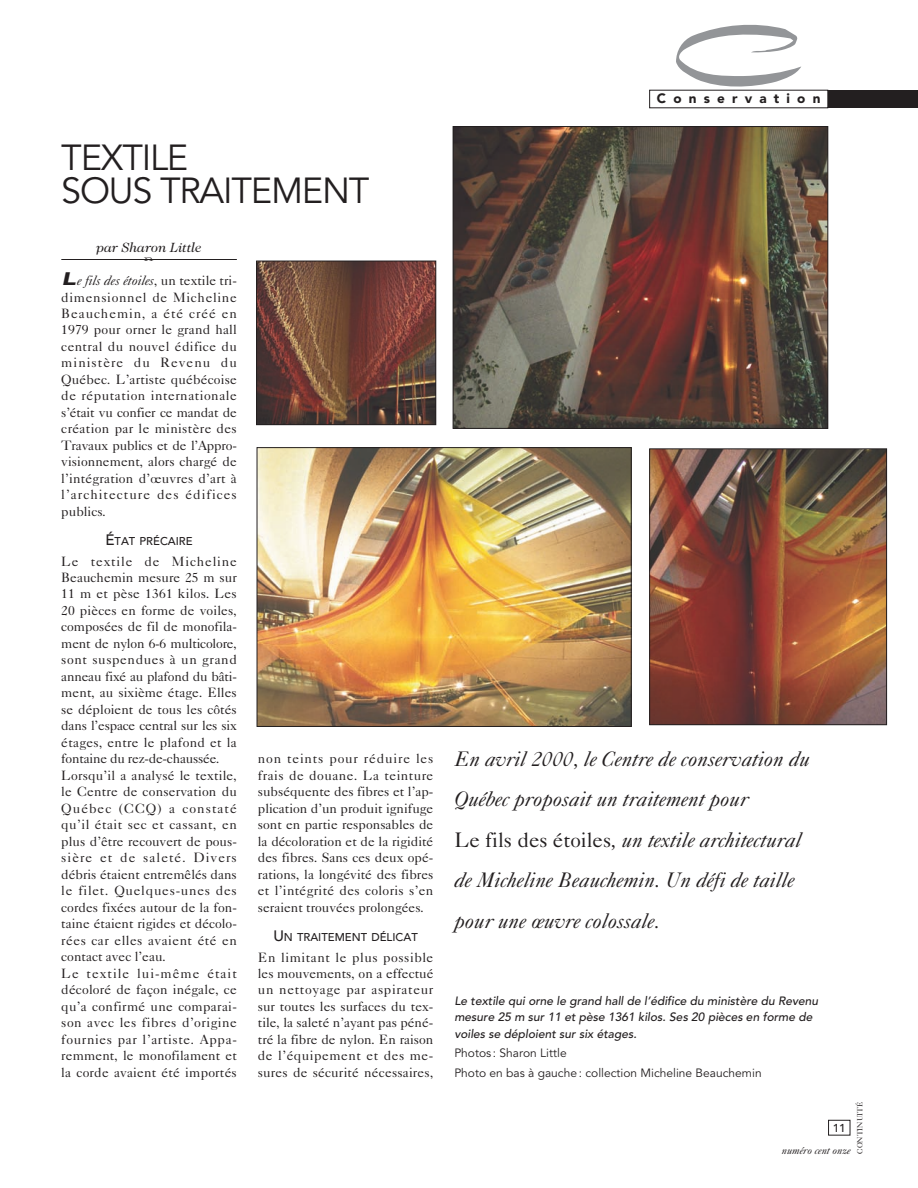
<style>
.page{position:relative;width:918px;height:1188px;background:#fff}
.page>*{position:absolute;margin:0;border:0;box-sizing:border-box;transform-origin:0 0}
.t1{font:81px "Dragonwick";color:#939598}
.t2{font:36px/33px "Avenir";letter-spacing:-.035em;color:#231f20}
.t3{font:italic 21px/40.5px "Caslon Five Forty";color:#231f20}
.t4{font:13.5px/16.5px "Caslon Five Forty";letter-spacing:.01em;color:#231f20;text-align:justify}
.t5{font:italic 13.5px "Caslon Two Twenty Four";color:#231f20}
.t6{font:900 13.5px "Avenir";letter-spacing:.535em;color:#231f20}
.t7{font:italic 500 12px/16.5px "Avenir";color:#231f20}
.t8{font:12px/19.5px "Avenir";color:#231f20}
.t9{font:500 11.4px "Avenir";color:#231f20}
.t10{font:500 11.25px "Avenir";color:#231f20}
.t11{font:italic 10.5px "Caslon Five Forty";color:#231f20}
.t12{font:8.25px "Courier";color:#231f20;scale:2 1}
.t13{font:7.5px "Caslon Five Forty";color:#231f20}
.s1{font-family:"Avenir";font-weight:900;font-style:italic;font-size:18px}
.s2{font-style:italic}
.s3{font-size:15px}
.s4{font-style:normal}
</style>
<div class="page">
<div style="left:828px;top:1120px;width:22px;height:15px;border:1px solid #231f20"></div>
<div style="left:649px;top:90px;width:269px;height:18px;background:#231f20"></div>
<div style="left:650px;top:90px;width:178px;height:18px;background:#fff"></div>
<hr style="left:61px;top:259px;width:176px;height:1px;background:#231f20">
<img style="left:455px;top:128px;width:371px;height:299px">
<div style="left:453px;top:126px;width:375px;height:303px;border:1px solid #231f20"></div>
<img style="left:259px;top:449px;width:370px;height:276px">
<div style="left:257px;top:447px;width:374px;height:280px;border:1px solid #231f20"></div>
<img style="left:651px;top:451px;width:234px;height:272px">
<div style="left:649px;top:449px;width:238px;height:276px;border:1px solid #231f20"></div>
<img style="left:258px;top:263px;width:176px;height:160px">
<div style="left:256px;top:261px;width:180px;height:164px;border:1px solid #231f20"></div>
<h2 class="t2" style="left:61px;top:143px;width:310px">TEXTILE<br>SOUS TRAITEMENT</h2>
<p class="t5" style="left:96px;top:242px;width:107px">par Sharon Little</p>
<p class="t12" style="left:144px;top:256px;width:6px">n</p>
<p class="t4" style="left:61px;top:274px;width:177px"><span class="s1">L</span><span class="s2">e fils des étoiles</span>, un textile tri&shy;dimensionnel de Micheline Beauchemin, a été créé en 1979 pour orner le grand hall central du nouvel édifice du ministère du Revenu du Québec. L’artiste québécoise de réputation internationale s’était vu confier ce mandat de création par le ministère des Travaux publics et de l’Appro&shy;visionnement, alors chargé de l’intégration d’œuvres d’art à l’architecture des édifices publics.</p>
<p class="t10" style="left:105px;top:536px;width:89px"><span class="s3">É</span>TAT PRÉCAIRE</p>
<p class="t4" style="left:61px;top:554px;width:177px;text-align:left">Le textile de Micheline<br>Beauchemin mesure 25 m sur<br>11 m et pèse 1361 kilos. Les<br>20 pièces en forme de voiles, composées de fil de monofila&shy;ment de nylon 6-6 multicolore, sont suspendues à un grand anneau fixé au plafond du bâti&shy;ment, au sixième étage. Elles se déploient de tous les côtés dans l’espace central sur les six étages, entre le plafond et la fontaine du rez-de-chaussée.<br>Lorsqu’il a analysé le textile, le Centre de conservation du<br>Québec (CCQ) a constaté qu’il était sec et cassant, en plus d’être recouvert de pous&shy;sière et de saleté. Divers débris étaient entremêlés dans le filet. Quelques-unes des cordes fixées autour de la fon&shy;taine étaient rigides et décolo&shy;rées car elles avaient été en contact avec l’eau.<br>Le textile lui-même était décoloré de façon inégale, ce qu’a confirmé une comparai&shy;son avec les fibres d’origine fournies par l’artiste. Appa&shy;remment, le monofilament et la corde avaient été importés</p>
<p class="t4" style="left:258px;top:752px;width:177px">non teints pour réduire les frais de douane. La teinture subséquente des fibres et l’ap&shy;plication d’un produit ignifuge sont en partie responsables de la décoloration et de la rigidité des fibres. Sans ces deux opé&shy;rations, la longévité des fibres et l’intégrité des coloris s’en seraient trouvées prolongées.</p>
<p class="t10" style="left:273px;top:932px;width:146px"><span class="s3">U</span>N TRAITEMENT DÉLICAT</p>
<p class="t4" style="left:258px;top:950px;width:177px">En limitant le plus possible les mouvements, on a effectué un nettoyage par aspirateur sur toutes les surfaces du tex&shy;tile, la saleté n’ayant pas péné&shy;tré la fibre de nylon. En raison de l’équipement et des me&shy;sures de sécurité nécessaires,</p>
<h1 class="t1" style="left:670px;top:11px;width:139px">C</h1>
<p class="t6" style="left:673px;top:93px;width:149px">onservation</p>
<p class="t6" style="left:657px;top:93px;width:11px">C</p>
<h3 class="t3" style="left:454px;top:740px;width:357px">En avril 2000, le Centre de conservation du Québec proposait un traitement pour<br><span class="s4">Le fils des étoiles</span>, un textile architectural de Micheline Beauchemin. Un défi de taille pour une œuvre colossale.</h3>
<p class="t7" style="left:454px;top:994px;width:365px">Le textile qui orne le grand hall de l’édifice du ministère du Revenu mesure 25 m sur 11 et pèse 1361 kilos. Ses 20 pièces en forme de voiles se déploient sur six étages.</p>
<p class="t8" style="left:454px;top:1045px;width:309px">Photos : Sharon Little<br>Photo en bas à gauche: collection Micheline Beauchemin</p>
<p class="t13" style="left:857px;top:1154px;width:54px;rotate:-90deg">CONTINUITÉ</p>
<p class="t9" style="left:833px;top:1123px;width:15px">11</p>
<p class="t11" style="left:782px;top:1147px;width:70px">numéro cent onze</p>
</div>
